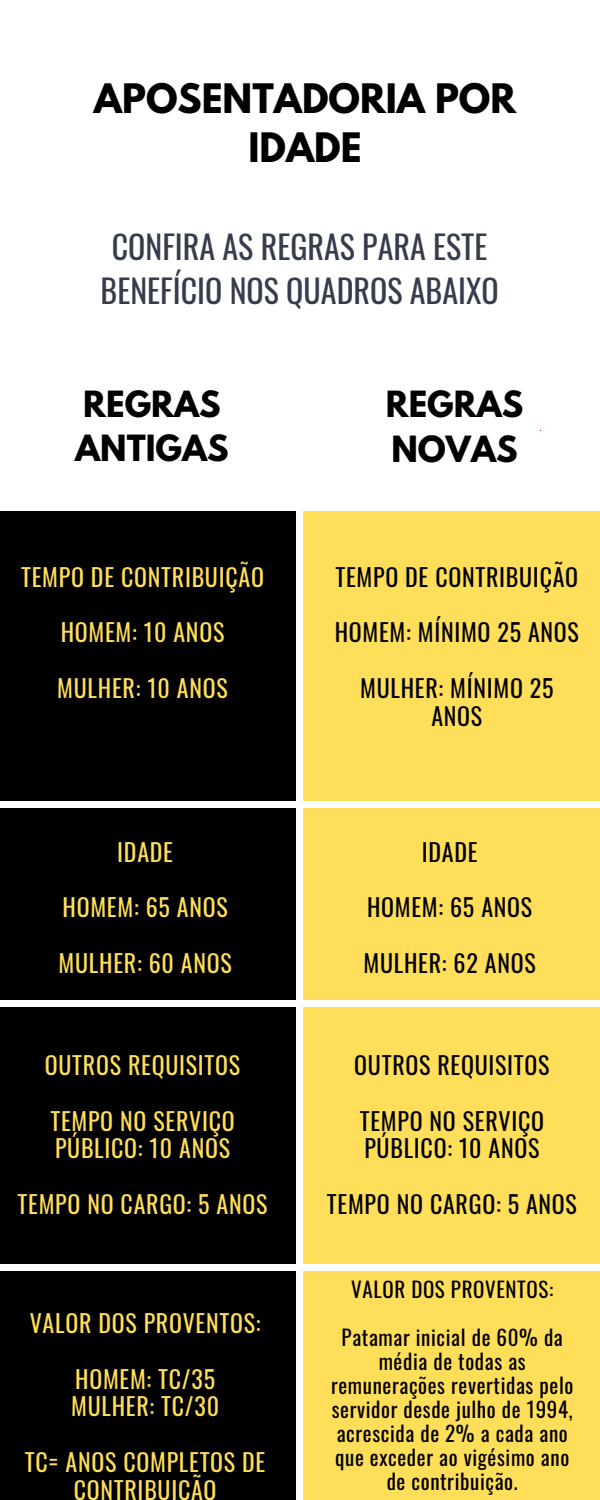
<style>
.page{position:relative;width:600px;height:1500px;background:#fff}
.page>*{position:absolute;margin:0;border:0;box-sizing:border-box;transform-origin:0 0}
.t1{font:700 36px/49.8px "League Spartan";color:#000;text-align:center}
.t2{font:32px/44.2px "Oswald";color:#363c4c;text-align:center}
.t3{font:700 32px/44.2px "League Spartan";color:#000}
.t4{font:24px/27.8px "Oswald";letter-spacing:.03em;color:#ffde59}
.t5{font:24px/27.8px "Oswald";letter-spacing:.03em;color:#000;text-align:center}
.t6{font:21px/24px "Oswald";letter-spacing:.03em;color:#000;text-align:center}
</style>
<div class="page">
<div style="left:0;top:512px;width:296px;height:988px;background:#000"></div>
<div style="left:304px;top:512px;width:296px;height:988px;background:#ffde59"></div>
<div style="left:0;top:801px;width:600px;height:7px;background:#fff"></div>
<div style="left:0;top:1000px;width:600px;height:6px;background:#fff"></div>
<div style="left:0;top:1264px;width:600px;height:6px;background:#fff"></div>
<h1 class="t1" style="left:94px;top:78px;width:424px">APOSENTADORIA POR<br>IDADE</h1>
<h2 class="t2" style="left:101px;top:223px;width:400px">CONFIRA AS REGRAS PARA ESTE<br>BENEFÍCIO NOS QUADROS ABAIXO</h2>
<h2 class="t3" style="left:75px;top:386px;width:155px">REGRAS<br>ANTIGAS</h2>
<h2 class="t3" style="left:386px;top:386px;width:139px;line-height:44.5px">REGRAS<br>NOVAS</h2>
<p class="t4" style="left:21px;top:562px;width:244px">TEMPO DE CONTRIBUIÇÃO</p>
<p class="t4" style="left:61px;top:618px;width:165px">HOMEM: 10 ANOS</p>
<p class="t4" style="left:57px;top:673px;width:172px">MULHER: 10 ANOS</p>
<p class="t4" style="left:117px;top:837px;width:57px">IDADE</p>
<p class="t4" style="left:63px;top:892px;width:167px">HOMEM: 65 ANOS</p>
<p class="t4" style="left:59px;top:948px;width:175px">MULHER: 60 ANOS</p>
<p class="t4" style="left:45px;top:1050px;width:197px">OUTROS REQUISITOS</p>
<p class="t4" style="left:50px;top:1106px;width:186px">TEMPO NO SERVIÇO<br>PÚBLICO: 10 ANOS</p>
<p class="t4" style="left:18px;top:1189px;width:252px">TEMPO NO CARGO: 5 ANOS</p>
<p class="t4" style="left:30px;top:1308px;width:232px">VALOR DOS PROVENTOS:</p>
<p class="t4" style="left:71px;top:1364px;width:149px">HOMEM: TC/35<br>MULHER: TC/30</p>
<p class="t4" style="left:25px;top:1447px;width:242px;text-align:center">TC= ANOS COMPLETOS DE<br>CONTRIBUIÇÃO</p>
<p class="t5" style="left:335px;top:562px;width:244px">TEMPO DE CONTRIBUIÇÃO</p>
<p class="t5" style="left:335px;top:618px;width:246px">HOMEM: MÍNIMO 25 ANOS</p>
<p class="t5" style="left:360px;top:673px;width:195px">MULHER: MÍNIMO 25<br>ANOS</p>
<p class="t5" style="left:422px;top:837px;width:57px">IDADE</p>
<p class="t5" style="left:367px;top:892px;width:167px">HOMEM: 65 ANOS</p>
<p class="t5" style="left:364px;top:948px;width:174px">MULHER: 62 ANOS</p>
<p class="t5" style="left:354px;top:1050px;width:197px">OUTROS REQUISITOS</p>
<p class="t5" style="left:360px;top:1106px;width:186px;text-align:left">TEMPO NO SERVIÇO<br>PÚBLICO: 10 ANOS</p>
<p class="t5" style="left:327px;top:1189px;width:252px">TEMPO NO CARGO: 5 ANOS</p>
<p class="t6" style="left:351px;top:1277px;width:203px">VALOR DOS PROVENTOS:</p>
<p class="t6" style="left:331px;top:1325px;width:244px">Patamar inicial de 60% da média de todas as remunerações revertidas pelo servidor desde julho de 1994, acrescida de 2% a cada ano que exceder ao vigésimo ano de contribuição.</p>
</div>
